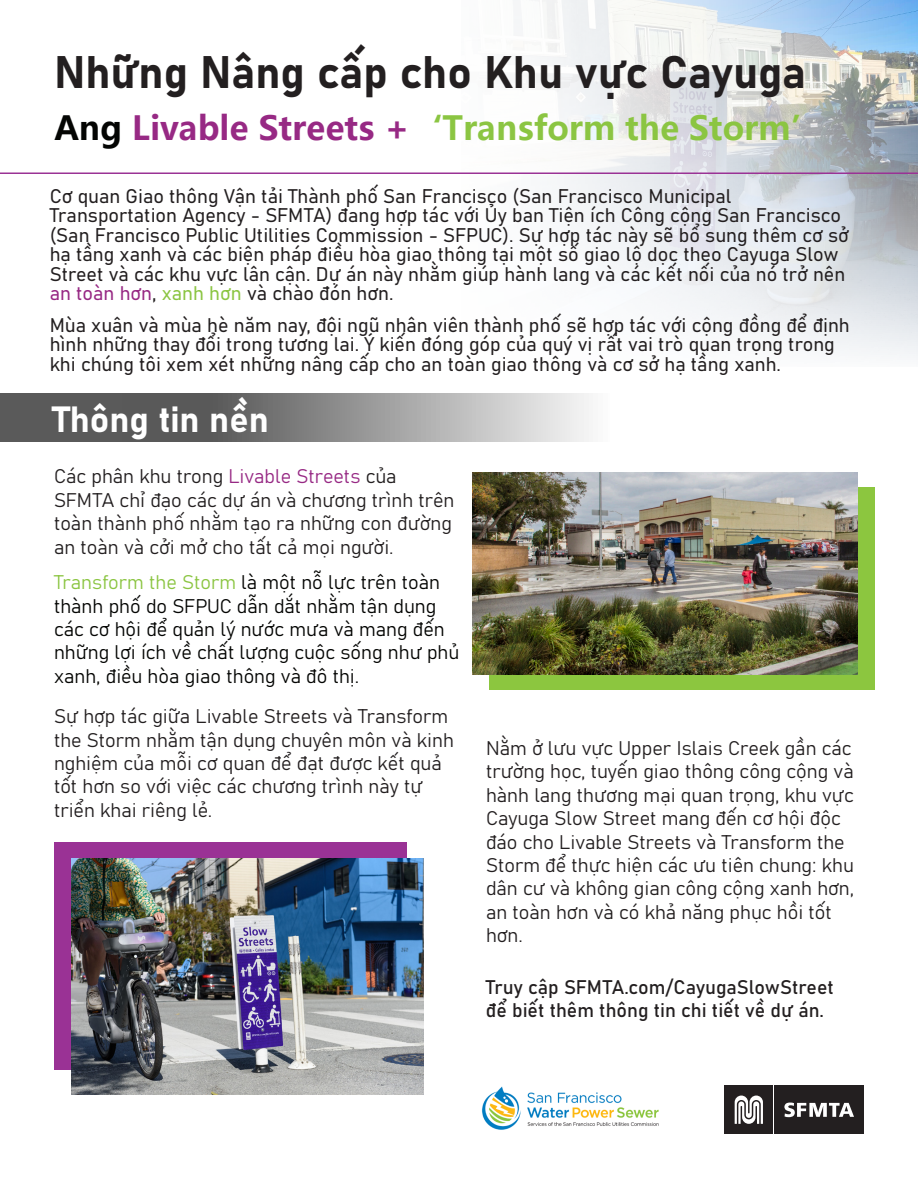
<style>
.page{position:relative;width:918px;height:1188px;background:#fff}
.page>*{position:absolute;margin:0;border:0;box-sizing:border-box;transform-origin:0 0}
.Slow_Street_Heading{font:45px "Bahnschrift";color:#231f20}
.Slow_Street_Heading-2{font:36px "Bahnschrift";color:#fff}
.Slow_Street_Heading-3{font:700 33px "Microsoft Ya Hei";color:#972984}
.t1{font:19.5px/23.4px "Bahnschrift";color:#231f20}
.t2{font:19.5px/23.4px "Bahnschrift";color:#040503}
.s1{color:#040503}
.s2{color:#8bc542}
.s3{color:#8bc541}
.s4{color:#972984}
</style>
<div class="page">
<div style="left:489px;top:487px;width:385px;height:202px;background:#8cc63f"></div>
<div style="left:54px;top:842px;width:352px;height:228px;background:#9a3295"></div>
<img style="left:513px;top:0;width:405px;height:358px">
<hr style="left:0;top:172px;width:918px;height:2px;background:#9a3295">
<svg style="left:0;top:393px;width:589px;height:49px;background:#8a8a8a"></svg>
<img style="left:472px;top:472px;width:386px;height:202px">
<div style="left:725px;top:1086px;width:48px;height:48px;background:#231f20"></div>
<svg style="left:735px;top:1096px;width:28px;height:28px"></svg>
<div style="left:774px;top:1086px;width:90px;height:48px;background:#231f20"></div>
<svg style="left:784px;top:1103px;width:70px;height:14px"></svg>
<img style="left:71px;top:859px;width:352px;height:235px">
<img style="left:482px;top:1086px;width:177px;height:44px">
<p class="Slow_Street_Heading" style="left:54px;top:38px;width:754px">Những Nâng cấp cho Khu vực Cayuga</p>
<p class="Slow_Street_Heading-3" style="left:54px;top:105px;width:771px"><span class="s1">Ang</span> Livable Streets +<span class="s2">‘Transform the</span> <span class="s3">Storm’</span></p>
<p class="t1" style="left:50px;top:185px;width:801px;line-height:19.5px">Cơ quan Giao thông Vận tải Thành phố San Francisco (San Francisco Municipal Transportation Agency - SFMTA) đang hợp tác với Ủy ban Tiện ích Công cộng San Francisco (San Francisco Public Utilities Commission - SFPUC). Sự hợp tác này sẽ bổ sung thêm cơ sở hạ tầng xanh và các biện pháp điều hòa giao thông tại một số giao lộ dọc theo Cayuga Slow Street và các khu vực lân cận. Dự án này nhằm giúp hành lang và các kết nối của nó trở nên <span class="s4">an toàn hơn</span>, <span class="s2">xanh hơn</span> và chào đón hơn.</p>
<p class="t1" style="left:50px;top:314px;width:802px;line-height:19.5px">Mùa xuân và mùa hè năm nay, đội ngũ nhân viên thành phố sẽ hợp tác với cộng đồng để định hình những thay đổi trong tương lai. Ý kiến đóng góp của quý vị rất vai trò quan trọng trong khi chúng tôi xem xét những nâng cấp cho an toàn giao thông và cơ sở hạ tầng xanh.</p>
<p class="Slow_Street_Heading-2" style="left:52px;top:392px;width:218px">Thông tin nền</p>
<p class="t1" style="left:54px;top:463px;width:402px">Các phân khu trong <span class="s4">Livable Streets</span> của SFMTA chỉ đạo các dự án và chương trình trên toàn thành phố nhằm tạo ra những con đường an toàn và cởi mở cho tất cả mọi người.</p>
<p class="t2" style="left:54px;top:569px;width:407px"><span class="s2">Transform the Storm</span> là một nỗ lực trên toàn thành phố do SFPUC dẫn dắt nhằm tận dụng các cơ hội để quản lý nước mưa và mang đến những lợi ích về chất lượng cuộc sống như phủ xanh, điều hòa giao thông và đô thị.</p>
<p class="t1" style="left:54px;top:703px;width:401px">Sự hợp tác giữa Livable Streets và Transform the Storm nhằm tận dụng chuyên môn và kinh nghiệm của mỗi cơ quan để đạt được kết quả tốt hơn so với việc các chương trình này tự triển khai riêng lẻ.</p>
<p class="t1" style="left:486px;top:735px;width:370px">Nằm ở lưu vực Upper Islais Creek gần các trường học, tuyến giao thông công cộng và hành lang thương mại quan trọng, khu vực Cayuga Slow Street mang đến cơ hội độc đáo cho Livable Streets và Transform the Storm để thực hiện các ưu tiên chung: khu dân cư và không gian công cộng xanh hơn, an toàn hơn và có khả năng phục hồi tốt hơn.</p>
<p class="t1" style="left:486px;top:974px;width:349px">Truy cập SFMTA.com/CayugaSlowStreet để biết thêm thông tin chi tiết về dự án.</p>
</div>
